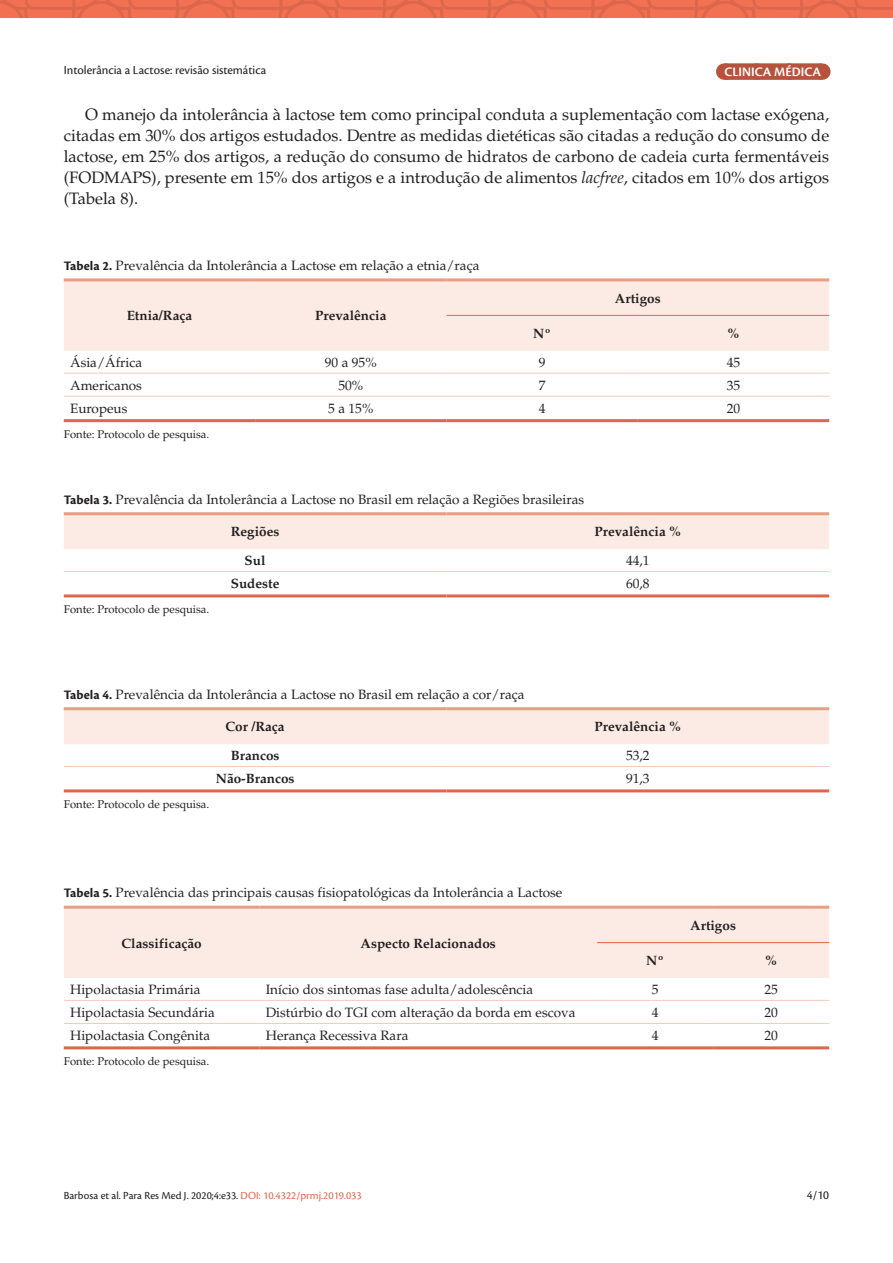
<style>
.page{position:relative;width:893px;height:1263px;background:#fff}
.page>*{position:absolute;margin:0;border:0;box-sizing:border-box;transform-origin:0 0}
.Paragraph{font:16.5px/21px "Palatino";color:#231f20;text-align:justify}
.TableTitle{font:13.5px "Palatino";color:#231f20}
.TableBody{font:13.5px "Palatino";color:#231f20}
.TableHead{font:700 13.5px "Palatino";color:#231f20}
.TableBody-2{font:700 13.5px "Palatino";color:#231f20}
.t1{font:600 13.5px "Cronos Pro";letter-spacing:.005em;color:#fff}
.t2{font:12.75px "Cronos Pro";color:#231f20}
.TableFootnote{font:11.25px "Palatino";color:#231f20}
.t3{font:11.25px "Cronos Pro";color:#231f20}
.s1{font-style:italic}
.s2{font-family:"Cronos Pro";font-weight:700}
.s3{color:#dd674c}
</style>
<div class="page">
<svg style="left:0;top:0;width:893px;height:17px;background:#ec6e50"></svg>
<svg style="left:821px;top:63px;width:1px;height:17px"></svg>
<div style="left:724px;top:63px;width:97px;height:17px;background:#b5533c"></div>
<div style="left:64px;top:281px;width:765px;height:70px;background:#fbebe4"></div>
<hr style="left:64px;top:278px;width:191px;height:3px;background:#e99d83">
<hr style="left:255px;top:278px;width:191px;height:3px;background:#e99d83">
<hr style="left:446px;top:278px;width:192px;height:3px;background:#e99d83">
<hr style="left:638px;top:278px;width:191px;height:3px;background:#e99d83">
<hr style="left:64px;top:373px;width:191px;height:1px;background:#f4caba">
<hr style="left:255px;top:373px;width:191px;height:1px;background:#f4caba">
<hr style="left:446px;top:373px;width:192px;height:1px;background:#f4caba">
<hr style="left:638px;top:373px;width:191px;height:1px;background:#f4caba">
<hr style="left:64px;top:396px;width:191px;height:1px;background:#f4caba">
<hr style="left:255px;top:396px;width:191px;height:1px;background:#f4caba">
<hr style="left:446px;top:396px;width:192px;height:1px;background:#f4caba">
<hr style="left:638px;top:396px;width:191px;height:1px;background:#f4caba">
<hr style="left:64px;top:419px;width:191px;height:3px;background:#dd674c">
<hr style="left:255px;top:419px;width:191px;height:3px;background:#dd674c">
<hr style="left:446px;top:419px;width:192px;height:3px;background:#dd674c">
<hr style="left:638px;top:419px;width:191px;height:3px;background:#dd674c">
<hr style="left:446px;top:315px;width:192px;height:1px;background:#dd674c">
<hr style="left:638px;top:315px;width:191px;height:1px;background:#dd674c">
<div style="left:64px;top:515px;width:765px;height:34px;background:#fbebe4"></div>
<hr style="left:64px;top:512px;width:382px;height:3px;background:#e99d83">
<hr style="left:446px;top:512px;width:383px;height:3px;background:#e99d83">
<hr style="left:64px;top:571px;width:382px;height:1px;background:#f4caba">
<hr style="left:446px;top:571px;width:383px;height:1px;background:#f4caba">
<hr style="left:64px;top:594px;width:382px;height:3px;background:#dd674c">
<hr style="left:446px;top:594px;width:383px;height:3px;background:#dd674c">
<div style="left:64px;top:710px;width:765px;height:34px;background:#fbebe4"></div>
<hr style="left:64px;top:707px;width:382px;height:3px;background:#e99d83">
<hr style="left:446px;top:707px;width:383px;height:3px;background:#e99d83">
<hr style="left:64px;top:766px;width:382px;height:1px;background:#f4caba">
<hr style="left:446px;top:766px;width:383px;height:1px;background:#f4caba">
<hr style="left:64px;top:789px;width:382px;height:3px;background:#dd674c">
<hr style="left:446px;top:789px;width:383px;height:3px;background:#dd674c">
<div style="left:64px;top:909px;width:765px;height:69px;background:#fbebe4"></div>
<hr style="left:64px;top:906px;width:195px;height:3px;background:#e99d83">
<hr style="left:259px;top:906px;width:338px;height:3px;background:#e99d83">
<hr style="left:597px;top:906px;width:116px;height:3px;background:#e99d83">
<hr style="left:713px;top:906px;width:116px;height:3px;background:#e99d83">
<hr style="left:64px;top:1000px;width:195px;height:1px;background:#f4caba">
<hr style="left:259px;top:1000px;width:338px;height:1px;background:#f4caba">
<hr style="left:597px;top:1000px;width:116px;height:1px;background:#f4caba">
<hr style="left:713px;top:1000px;width:116px;height:1px;background:#f4caba">
<hr style="left:64px;top:1023px;width:195px;height:1px;background:#f4caba">
<hr style="left:259px;top:1023px;width:338px;height:1px;background:#f4caba">
<hr style="left:597px;top:1023px;width:116px;height:1px;background:#f4caba">
<hr style="left:713px;top:1023px;width:116px;height:1px;background:#f4caba">
<hr style="left:64px;top:1046px;width:195px;height:3px;background:#dd674c">
<hr style="left:259px;top:1046px;width:338px;height:3px;background:#dd674c">
<hr style="left:597px;top:1046px;width:116px;height:3px;background:#dd674c">
<hr style="left:713px;top:1046px;width:116px;height:3px;background:#dd674c">
<hr style="left:597px;top:942px;width:116px;height:1px;background:#dd674c">
<hr style="left:713px;top:942px;width:116px;height:1px;background:#dd674c">
<p class="t2" style="left:64px;top:62px;width:204px">Intolerância a Lactose: revisão sistemática</p>
<p class="t1" style="left:724px;top:64px;width:98px">CLINICA MÉDICA</p>
<p class="Paragraph" style="left:64px;top:104px;width:767px;text-indent:21px">O manejo da intolerância à lactose tem como principal conduta a suplementação com lactase exógena, citadas em 30% dos artigos estudados. Dentre as medidas dietéticas são citadas a redução do consumo de lactose, em 25% dos artigos, a redução do consumo de hidratos de carbono de cadeia curta fermentáveis (FODMAPS), presente em 15% dos artigos e a introdução de alimentos <span class="s1">lacfree</span>, citados em 10% dos artigos (Tabela 8).</p>
<p class="TableTitle" style="left:64px;top:257px;width:417px"><span class="s2">Tabela 2.</span> Prevalência da Intolerância a Lactose em relação a etnia/raça</p>
<p class="TableHead" style="left:127px;top:308px;width:67px">Etnia/Raça</p>
<p class="TableHead" style="left:315px;top:308px;width:73px">Prevalência</p>
<p class="TableHead" style="left:615px;top:290px;width:47px">Artigos</p>
<p class="TableHead" style="left:533px;top:326px;width:19px">Nº</p>
<p class="TableHead" style="left:727px;top:326px;width:14px">%</p>
<p class="TableBody" style="left:70px;top:354px;width:74px">Ásia/África</p>
<p class="TableBody" style="left:325px;top:354px;width:53px">90 a 95%</p>
<p class="TableBody" style="left:539px;top:354px;width:8px">9</p>
<p class="TableBody" style="left:727px;top:354px;width:15px">45</p>
<p class="TableBody" style="left:70px;top:377px;width:73px">Americanos</p>
<p class="TableBody" style="left:338px;top:377px;width:26px">50%</p>
<p class="TableBody" style="left:539px;top:377px;width:8px">7</p>
<p class="TableBody" style="left:727px;top:377px;width:15px">35</p>
<p class="TableBody" style="left:70px;top:400px;width:59px">Europeus</p>
<p class="TableBody" style="left:328px;top:400px;width:47px">5 a 15%</p>
<p class="TableBody" style="left:539px;top:400px;width:8px">4</p>
<p class="TableBody" style="left:727px;top:400px;width:15px">20</p>
<p class="TableFootnote" style="left:64px;top:427px;width:147px">Fonte: Protocolo de pesquisa.</p>
<p class="TableTitle" style="left:64px;top:491px;width:522px"><span class="s2">Tabela 3.</span> Prevalência da Intolerância a Lactose no Brasil em relação a Regiões brasileiras</p>
<p class="TableHead" style="left:231px;top:524px;width:50px">Regiões</p>
<p class="TableHead" style="left:594px;top:524px;width:88px">Prevalência %</p>
<p class="TableBody-2" style="left:245px;top:552px;width:22px">Sul</p>
<p class="TableBody" style="left:626px;top:553px;width:25px">44,1</p>
<p class="TableBody-2" style="left:231px;top:575px;width:50px">Sudeste</p>
<p class="TableBody" style="left:626px;top:576px;width:25px">60,8</p>
<p class="TableFootnote" style="left:64px;top:603px;width:147px">Fonte: Protocolo de pesquisa.</p>
<p class="TableTitle" style="left:64px;top:686px;width:462px"><span class="s2">Tabela 4.</span> Prevalência da Intolerância a Lactose no Brasil em relação a cor/raça</p>
<p class="TableHead" style="left:226px;top:719px;width:61px">Cor /Raça</p>
<p class="TableHead" style="left:594px;top:719px;width:88px">Prevalência %</p>
<p class="TableBody-2" style="left:231px;top:747px;width:50px">Brancos</p>
<p class="TableBody" style="left:626px;top:748px;width:25px">53,2</p>
<p class="TableBody-2" style="left:216px;top:770px;width:80px">Não-Brancos</p>
<p class="TableBody" style="left:626px;top:771px;width:25px">91,3</p>
<p class="TableFootnote" style="left:64px;top:798px;width:147px">Fonte: Protocolo de pesquisa.</p>
<p class="TableTitle" style="left:64px;top:885px;width:500px"><span class="s2">Tabela 5.</span> Prevalência das principais causas fisiopatológicas da Intolerância a Lactose</p>
<p class="TableHead" style="left:121px;top:935px;width:82px">Classificação</p>
<p class="TableHead" style="left:360px;top:935px;width:137px">Aspecto Relacionados</p>
<p class="TableHead" style="left:690px;top:917px;width:47px">Artigos</p>
<p class="TableHead" style="left:646px;top:953px;width:19px">Nº</p>
<p class="TableHead" style="left:765px;top:953px;width:14px">%</p>
<p class="TableBody" style="left:70px;top:981px;width:132px">Hipolactasia Primária</p>
<p class="TableBody" style="left:266px;top:981px;width:269px">Início dos sintomas fase adulta/adolescência</p>
<p class="TableBody" style="left:652px;top:981px;width:8px">5</p>
<p class="TableBody" style="left:764px;top:981px;width:15px">25</p>
<p class="TableBody" style="left:70px;top:1004px;width:146px">Hipolactasia Secundária</p>
<p class="TableBody" style="left:266px;top:1004px;width:311px">Distúrbio do TGI com alteração da borda em escova</p>
<p class="TableBody" style="left:652px;top:1004px;width:8px">4</p>
<p class="TableBody" style="left:764px;top:1004px;width:15px">20</p>
<p class="TableBody" style="left:70px;top:1028px;width:141px">Hipolactasia Congênita</p>
<p class="TableBody" style="left:266px;top:1028px;width:144px">Herança Recessiva Rara</p>
<p class="TableBody" style="left:652px;top:1028px;width:8px">4</p>
<p class="TableBody" style="left:764px;top:1028px;width:15px">20</p>
<p class="TableFootnote" style="left:64px;top:1054px;width:147px">Fonte: Protocolo de pesquisa.</p>
<p class="t3" style="left:64px;top:1189px;width:299px">Barbosa et al. Para Res Med J. 2020;4:e33. <span class="s3">DOI: 10.4322/prmj.2019.033</span></p>
<p class="t2" style="left:807px;top:1188px;width:24px">4/10</p>
</div>
